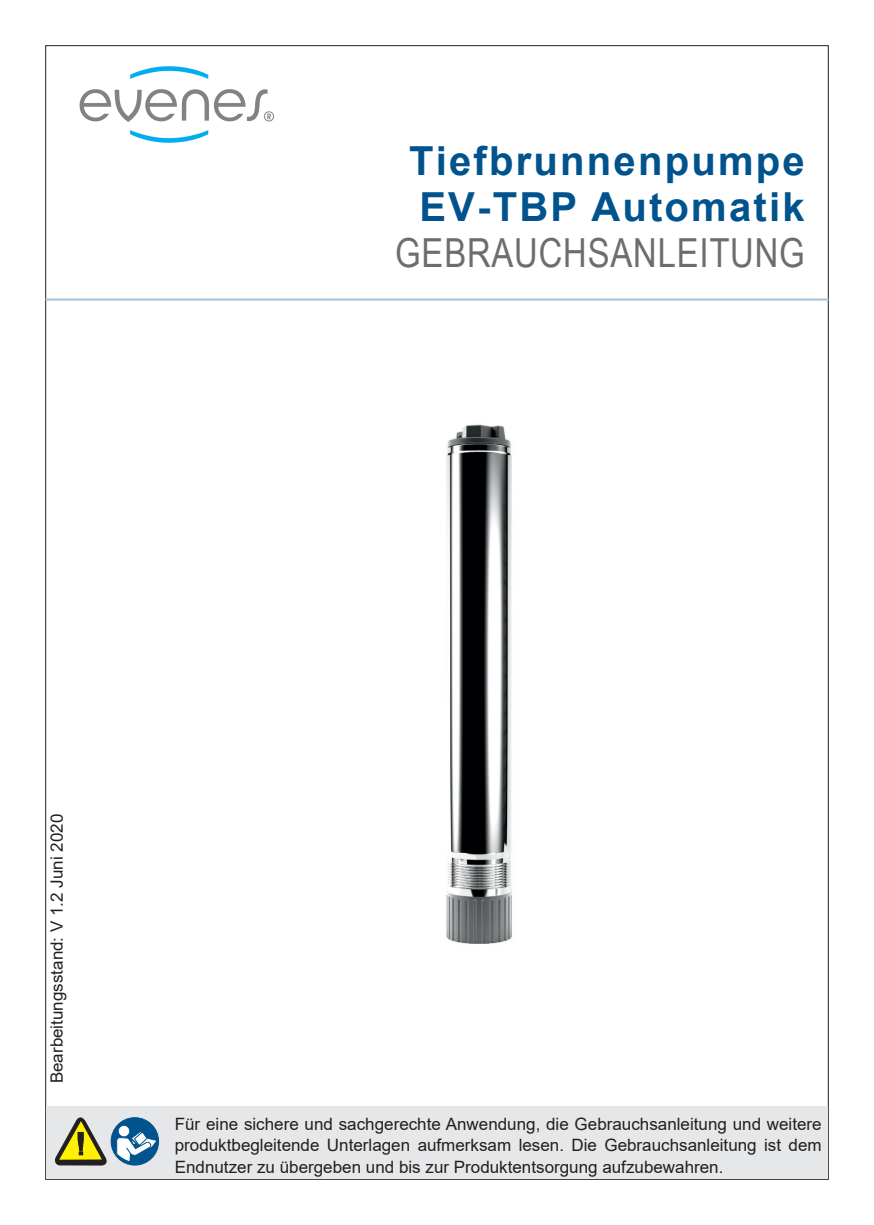
<style>
.page{position:relative;width:874px;height:1225px;background:#fff}
.page>*{position:absolute;margin:0;border:0;box-sizing:border-box;transform-origin:0 0}
.t1{font:700 40px/46px "Arial";letter-spacing:.055em;color:#00538d}
.t2{font:40px "Arial Narrow";letter-spacing:.02em;color:#6c6d70}
.t3{font:17px/21.2px "Arial";color:#231f20;text-align:justify}
</style>
<div class="page">
<hr style="left:45px;top:298px;width:783px;height:2px;background:#a1c4e3">
<img style="left:446px;top:424px;width:66px;height:520px">
<div style="left:46px;top:1106px;width:135px;height:72px;background:#e6e7e9"></div>
<svg style="left:55px;top:1117px;width:51px;height:48px"></svg>
<div style="left:169px;top:1106px;width:658px;height:72px;background:#e6e7e9"></div>
<div style="left:111px;top:1117px;width:47px;height:48px;background:#00538d;border-radius:50%"></div>
<div style="left:111px;top:1117px;width:48px;height:48px;border:1px solid #00538d;border-radius:50%"></div>
<div style="left:118px;top:1125px;width:12px;height:11px;background:#fff;border-radius:50%"></div>
<div style="left:118px;top:1125px;width:12px;height:12px;border:1px solid #00538d;border-radius:50%"></div>
<svg style="left:116px;top:1131px;width:41px;height:31px"></svg>
<img style="left:79px;top:66px;width:196px;height:77px">
<h1 class="t1" style="left:409px;top:138px;width:397px">Tiefbrunnenpumpe<br>EV-TBP Automatik</h1>
<h1 class="t2" style="left:395px;top:223px;width:411px">GEBRAUCHSANLEITUNG</h1>
<p class="t3" style="left:46px;top:1083px;width:271px;rotate:-90deg">Bearbeitungsstand: V 1.2 Juni 2020</p>
<p class="t3" style="left:175px;top:1113px;width:648px">Für eine sichere und sachgerechte Anwendung, die Gebrauchsanleitung und weitere produktbegleitende Unterlagen aufmerksam lesen. Die Gebrauchsanleitung ist dem Endnutzer zu übergeben und bis zur Produktentsorgung aufzubewahren.</p>
</div>
